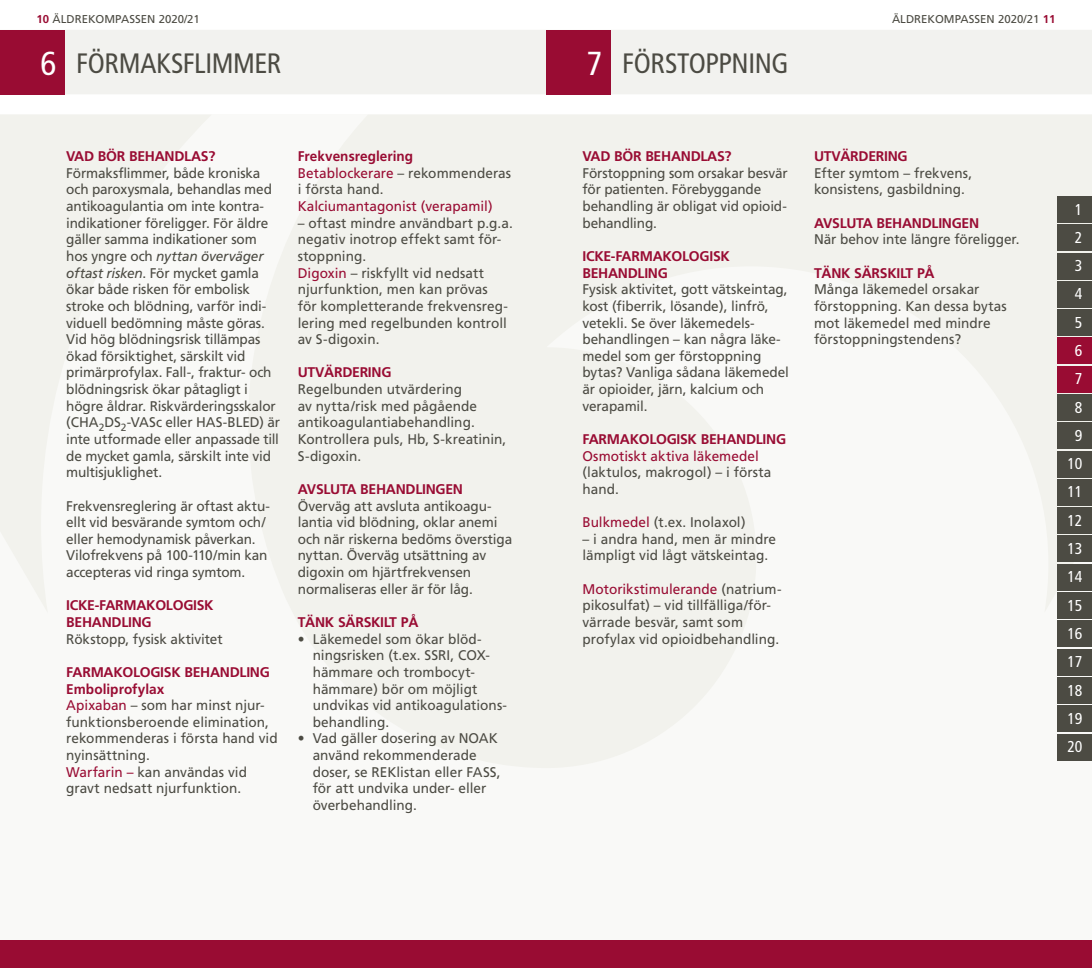
<style>
.page{position:relative;width:1092px;height:968px;background:#fff}
.page>*{position:absolute;margin:0;border:0;box-sizing:border-box;transform-origin:0 0}
.t1{font:condensed 33.25px "Frutiger";color:#fff}
.t2{font:condensed 28px "Frutiger";letter-spacing:-.015em;color:#4c4b43}
.t3{font:condensed 15.75px "Frutiger";color:#fff}
.t4{font:14px/16.6px "Frutiger";letter-spacing:-.005em;color:#4c4b43}
.t5{font:700 14px/16.6px "Frutiger";letter-spacing:-.02em;color:#990c33}
.t6{font:700 14px "Frutiger";letter-spacing:.005em;color:#990c33}
.t7{font:14px "Frutiger";color:#990c33}
.t8{font:11.38px "Frutiger";color:#4c4b43}
.s1{font-weight:700;color:#990c33}
.s2{font-style:italic}
.s3{color:#990c33}
</style>
<div class="page">
<div style="left:0;top:115px;width:1091px;height:852px;background:#f9f9f7"></div>
<div style="left:1057px;top:196px;width:34px;height:26px;background:#4c4b43"></div>
<div style="left:1057px;top:224px;width:34px;height:27px;background:#4c4b43"></div>
<div style="left:1057px;top:253px;width:34px;height:26px;background:#4c4b43"></div>
<div style="left:1057px;top:281px;width:34px;height:26px;background:#4c4b43"></div>
<div style="left:1057px;top:309px;width:34px;height:27px;background:#4c4b43"></div>
<div style="left:1057px;top:338px;width:34px;height:26px;background:#990c33"></div>
<div style="left:1057px;top:366px;width:34px;height:26px;background:#990c33"></div>
<div style="left:1057px;top:394px;width:34px;height:26px;background:#4c4b43"></div>
<div style="left:1057px;top:422px;width:34px;height:27px;background:#4c4b43"></div>
<div style="left:1057px;top:451px;width:34px;height:26px;background:#4c4b43"></div>
<div style="left:1057px;top:479px;width:34px;height:26px;background:#4c4b43"></div>
<div style="left:1057px;top:564px;width:34px;height:26px;background:#4c4b43"></div>
<div style="left:1057px;top:592px;width:34px;height:26px;background:#4c4b43"></div>
<div style="left:1057px;top:620px;width:34px;height:27px;background:#4c4b43"></div>
<div style="left:1057px;top:649px;width:34px;height:26px;background:#4c4b43"></div>
<div style="left:1057px;top:677px;width:34px;height:26px;background:#4c4b43"></div>
<div style="left:1057px;top:705px;width:34px;height:26px;background:#4c4b43"></div>
<div style="left:1057px;top:733px;width:34px;height:27px;background:#4c4b43"></div>
<div style="left:1057px;top:507px;width:34px;height:26px;background:#4c4b43"></div>
<div style="left:1057px;top:535px;width:34px;height:27px;background:#4c4b43"></div>
<div style="left:0;top:940px;width:1091px;height:27px;background:#990c33"></div>
<div style="left:64px;top:30px;width:1027px;height:64px;background:#f2f2ef"></div>
<div style="left:0;top:30px;width:64px;height:64px;background:#990c33"></div>
<div style="left:546px;top:30px;width:64px;height:64px;background:#990c33"></div>
<p class="t8" style="left:36px;top:12px;width:165px"><span class="s1">10</span> ÄLDREKOMPASSEN 2020/21</p>
<p class="t8" style="left:892px;top:12px;width:165px">ÄLDREKOMPASSEN 2020/21 <span class="s1">11</span></p>
<p class="t1" style="left:40px;top:44px;width:17px">6</p>
<p class="t2" style="left:76px;top:46px;width:207px">FÖRMAKSFLIMMER</p>
<p class="t1" style="left:586px;top:44px;width:17px">7</p>
<p class="t2" style="left:622px;top:46px;width:168px">FÖRSTOPPNING</p>
<p class="t5" style="left:66px;top:148px;width:150px">VAD BÖR BEHANDLAS?</p>
<p class="t4" style="left:66px;top:165px;width:215px">Förmaksflimmer, både kroniska och paroxysmala, behandlas med antikoagulantia om inte kontra&shy;indikationer föreligger. För äldre gäller samma indikationer som hos yngre och <span class="s2">nyttan överväger oftast risken</span>. För mycket gamla ökar både risken för embolisk stroke och blödning, varför indi&shy;viduell bedömning måste göras.<br>Vid hög blödningsrisk tillämpas ökad försiktighet, särskilt vid primärprofylax. Fall-, fraktur- och blödningsrisk ökar påtagligt i högre åldrar. Riskvärderingsskalor (CHA<sub>2</sub>DS<sub>2</sub>-VASc eller HAS-BLED) är inte utformade eller anpassade till de mycket gamla, särskilt inte vid multisjuklighet.</p>
<p class="t4" style="left:66px;top:497px;width:205px">Frekvensreglering är oftast aktu&shy;ellt vid besvärande symtom och/ eller hemodynamisk påverkan.<br>Vilofrekvens på 100-110/min kan accepteras vid ringa symtom.</p>
<p class="t5" style="left:66px;top:597px;width:149px">ICKE-FARMAKOLOGISK<br>BEHANDLING</p>
<p class="t4" style="left:66px;top:630px;width:158px">Rökstopp, fysisk aktivitet</p>
<p class="t5" style="left:66px;top:663px;width:205px">FARMAKOLOGISK BEHANDLING</p>
<p class="t6" style="left:66px;top:680px;width:100px">Emboliprofylax</p>
<p class="t4" style="left:66px;top:697px;width:213px"><span class="s3">Apixaban</span> – som har minst njur&shy;funktionsberoende elimination, rekommenderas i första hand vid nyinsättning.</p>
<p class="t4" style="left:66px;top:763px;width:182px"><span class="s3">Warfarin –</span> kan användas vid gravt nedsatt njurfunktion.</p>
<p class="t6" style="left:298px;top:148px;width:117px">Frekvensreglering</p>
<p class="t4" style="left:298px;top:165px;width:215px"><span class="s3">Betablockerare</span> – rekommenderas i första hand.</p>
<p class="t7" style="left:298px;top:198px;width:196px">Kalciumantagonist (verapamil)</p>
<p class="t4" style="left:298px;top:214px;width:216px">– oftast mindre användbart p.g.a. negativ inotrop effekt samt för&shy;stoppning.</p>
<p class="t4" style="left:298px;top:264px;width:211px"><span class="s3">Digoxin</span> – riskfyllt vid nedsatt njurfunktion, men kan prövas för kompletterande frekvensreg&shy;lering med regelbunden kontroll av S-digoxin.</p>
<p class="t5" style="left:298px;top:364px;width:95px">UTVÄRDERING</p>
<p class="t4" style="left:298px;top:381px;width:210px">Regelbunden utvärdering<br>av nytta/risk med pågående antikoagulantiabehandling.<br>Kontrollera puls, Hb, S-kreatinin,<br>S-digoxin.</p>
<p class="t5" style="left:298px;top:480px;width:167px">AVSLUTA BEHANDLINGEN</p>
<p class="t4" style="left:298px;top:497px;width:216px">Överväg att avsluta antikoagu&shy;lantia vid blödning, oklar anemi och när riskerna bedöms överstiga nyttan. Överväg utsättning av digoxin om hjärtfrekvensen normaliseras eller är för låg.</p>
<p class="t5" style="left:298px;top:613px;width:122px">TÄNK SÄRSKILT PÅ</p>
<p class="t4" style="left:313px;top:630px;width:196px;text-indent:-15px">• Läkemedel som ökar blöd&shy;ningsrisken (t.ex. SSRI, COX&shy;hämmare och trombocyt&shy;hämmare) bör om möjligt undvikas vid antikoagulations&shy;behandling.</p>
<p class="t4" style="left:313px;top:730px;width:189px;text-indent:-15px">• Vad gäller dosering av NOAK använd rekommenderade doser, se REKlistan eller FASS, för att undvika under- eller överbehandling.</p>
<p class="t5" style="left:582px;top:148px;width:150px">VAD BÖR BEHANDLAS?</p>
<p class="t4" style="left:582px;top:165px;width:207px">Förstoppning som orsakar besvär för patienten. Förebyggande behandling är obligat vid opioid&shy;behandling.</p>
<p class="t5" style="left:582px;top:248px;width:149px">ICKE-FARMAKOLOGISK<br>BEHANDLING</p>
<p class="t4" style="left:582px;top:281px;width:208px">Fysisk aktivitet, gott vätskeintag, kost (fiberrik, lösande), linfrö, vetekli. Se över läkemedels&shy;behandlingen – kan några läke&shy;medel som ger förstoppning bytas? Vanliga sådana läkemedel är opioider, järn, kalcium och verapamil.</p>
<p class="t5" style="left:582px;top:431px;width:205px">FARMAKOLOGISK BEHANDLING</p>
<p class="t4" style="left:582px;top:447px;width:190px"><span class="s3">Osmotiskt aktiva läkemedel </span>(laktulos, makrogol) – i första hand.</p>
<p class="t4" style="left:582px;top:514px;width:164px"><span class="s3">Bulkmedel</span> (t.ex. Inolaxol)</p>
<p class="t4" style="left:582px;top:530px;width:195px">– i andra hand, men är mindre lämpligt vid lågt vätskeintag.</p>
<p class="t4" style="left:582px;top:580px;width:200px"><span class="s3">Motorikstimulerande</span> (natrium&shy;pikosulfat) – vid tillfälliga/för&shy;värrade besvär, samt som profylax vid opioidbehandling.</p>
<p class="t5" style="left:814px;top:148px;width:95px">UTVÄRDERING</p>
<p class="t4" style="left:814px;top:165px;width:160px">Efter symtom – frekvens, konsistens, gasbildning.</p>
<p class="t5" style="left:814px;top:214px;width:167px">AVSLUTA BEHANDLINGEN</p>
<p class="t4" style="left:814px;top:231px;width:207px">När behov inte längre föreligger.</p>
<p class="t5" style="left:814px;top:264px;width:122px">TÄNK SÄRSKILT PÅ</p>
<p class="t4" style="left:814px;top:281px;width:194px">Många läkemedel orsakar förstoppning. Kan dessa bytas mot läkemedel med mindre förstoppningstendens?</p>
<p class="t3" style="left:1074px;top:200px;width:9px">1</p>
<p class="t3" style="left:1074px;top:228px;width:9px">2</p>
<p class="t3" style="left:1074px;top:256px;width:9px">3</p>
<p class="t3" style="left:1074px;top:285px;width:9px">4</p>
<p class="t3" style="left:1074px;top:313px;width:9px">5</p>
<p class="t3" style="left:1074px;top:341px;width:9px">6</p>
<p class="t3" style="left:1074px;top:369px;width:9px">7</p>
<p class="t3" style="left:1074px;top:398px;width:9px">8</p>
<p class="t3" style="left:1074px;top:426px;width:9px">9</p>
<p class="t3" style="left:1067px;top:454px;width:17px">10</p>
<p class="t3" style="left:1067px;top:483px;width:17px">11</p>
<p class="t3" style="left:1067px;top:511px;width:17px">12</p>
<p class="t3" style="left:1067px;top:539px;width:17px">13</p>
<p class="t3" style="left:1067px;top:567px;width:17px">14</p>
<p class="t3" style="left:1067px;top:596px;width:17px">15</p>
<p class="t3" style="left:1067px;top:624px;width:17px">16</p>
<p class="t3" style="left:1067px;top:652px;width:17px">17</p>
<p class="t3" style="left:1067px;top:680px;width:17px">18</p>
<p class="t3" style="left:1067px;top:709px;width:17px">19</p>
<p class="t3" style="left:1067px;top:737px;width:17px">20</p>
</div>
